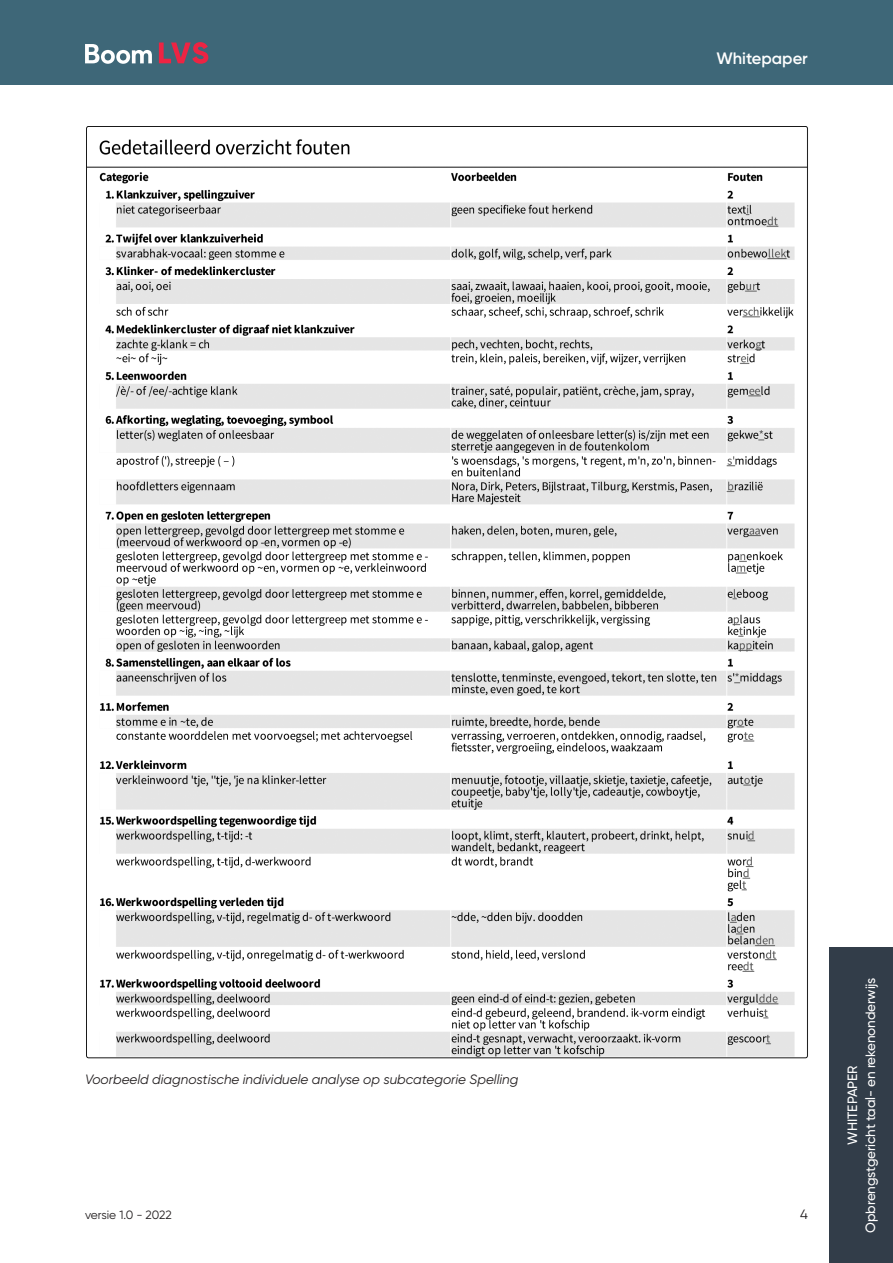
<style>
.page{position:relative;width:893px;height:1263px;background:#fff}
.page>*{position:absolute;margin:0;border:0;box-sizing:border-box;transform-origin:0 0}
.t1{font:600 16.5px "Gilroy";color:#fff}
.t2{font:italic 13.5px "Gilroy";color:#231f20}
.t3{font:500 13.5px/18px "Gilroy";letter-spacing:-.01em;color:#fff;text-align:center}
.t4{font:13.5px "Gilroy";color:#231f20}
.t5{font:12px "Gilroy";letter-spacing:-.01em;color:#231f20}
</style>
<div class="page">
<div style="left:0;top:0;width:893px;height:85px;background:#3e6778"></div>
<img style="left:87px;top:127px;width:721px;height:932px">
<div style="left:829px;top:947px;width:64px;height:316px;background:#323d49"></div>
<svg style="left:85px;top:44px;width:67px;height:20px"></svg>
<svg style="left:159px;top:42px;width:49px;height:22px"></svg>
<p class="t1" style="left:717px;top:48px;width:93px">Whitepaper</p>
<p class="t2" style="left:85px;top:1071px;width:435px">Voorbeeld diagnostische individuele analyse op subcategorie Spelling</p>
<p class="t5" style="left:85px;top:1207px;width:88px">versie 1.0 - 2022</p>
<p class="t4" style="left:800px;top:1206px;width:9px">4</p>
<p class="t3" style="left:843px;top:1233px;width:257px;rotate:-90deg">WHITEPAPER<br>Opbrengstgericht taal- en rekenonderwijs</p>
</div>
